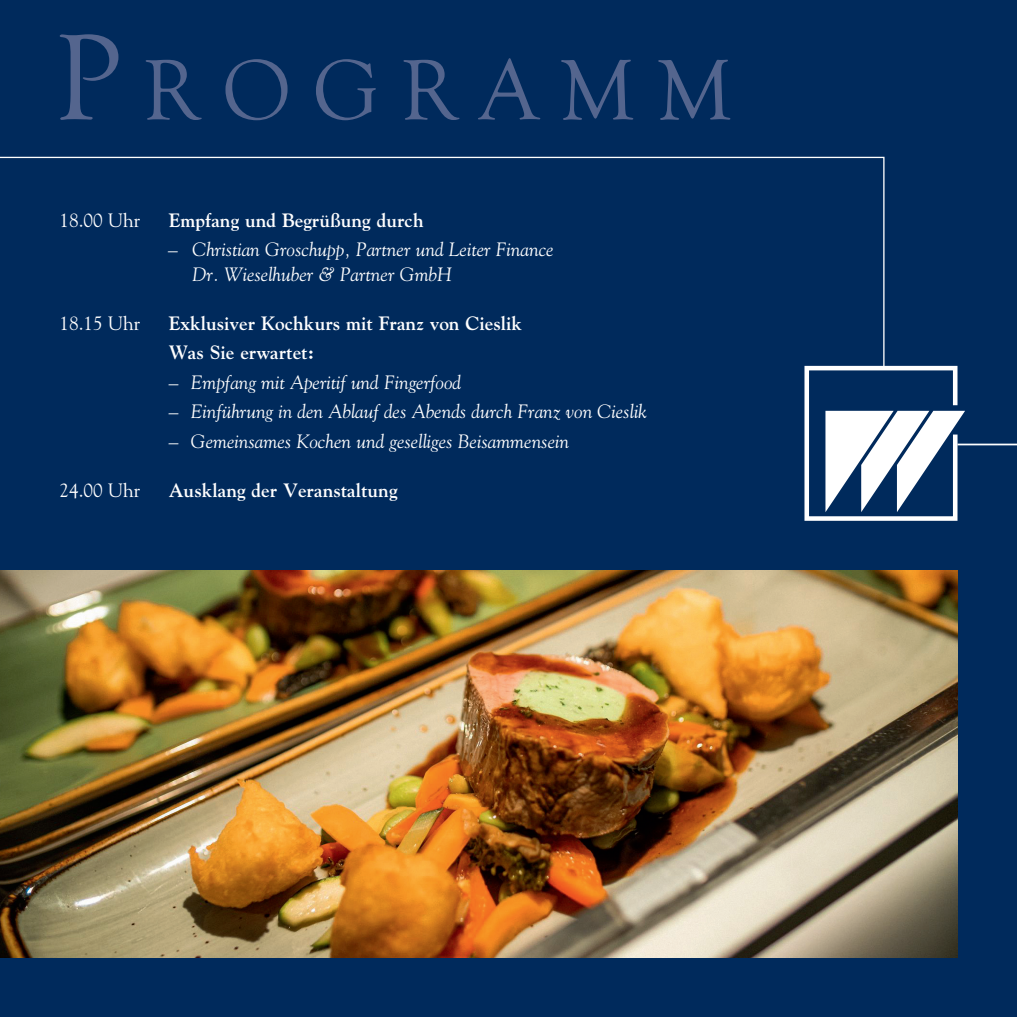
<style>
.page{position:relative;width:1017px;height:1017px;background:#002a5c}
.page>*{position:absolute;margin:0;border:0;box-sizing:border-box;transform-origin:0 0}
.t1{font:88.2px "Goudy Old Sty";letter-spacing:.245em;color:#54658e}
.t2{font:italic 19.25px/24.5px "Goudy Std";color:#fff}
.t3{font:700 19.25px/29.4px "Goudy Std";color:#fff}
.t4{font:19.25px "Goudy Std";color:#fff}
.s1{font-size:126px}
</style>
<div class="page">
<svg style="left:0;top:156px;width:802px;height:3px"></svg>
<img style="left:0;top:570px;width:957px;height:387px">
<svg style="left:802px;top:156px;width:215px;height:365px"></svg>
<h1 class="t1" style="left:55px;top:42px;width:680px"><span class="s1">P</span>ROGRAMM</h1>
<p class="t4" style="left:60px;top:208px;width:82px">18.00 Uhr</p>
<p class="t3" style="left:169px;top:205px;width:257px">Empfang und Begrüßung durch</p>
<p class="t2" style="left:193px;top:237px;width:363px;text-indent:-25px">– Christian Groschupp, Partner und Leiter Finance<br>Dr. Wieselhuber &amp; Partner GmbH</p>
<p class="t4" style="left:60px;top:311px;width:82px">18.15 Uhr</p>
<p class="t3" style="left:169px;top:309px;width:355px">Exklusiver Kochkurs mit Franz von Cieslik<br>Was Sie erwartet:</p>
<p class="t2" style="left:169px;top:370px;width:294px">– Empfang mit Aperitif und Fingerfood</p>
<p class="t2" style="left:169px;top:399px;width:480px">– Einführung in den Ablauf des Abends durch Franz von Cieslik</p>
<p class="t2" style="left:169px;top:429px;width:402px">– Gemeinsames Kochen und geselliges Beisammensein</p>
<p class="t4" style="left:60px;top:478px;width:82px">24.00 Uhr</p>
<p class="t3" style="left:169px;top:476px;width:230px">Ausklang der Veranstaltung</p>
</div>
